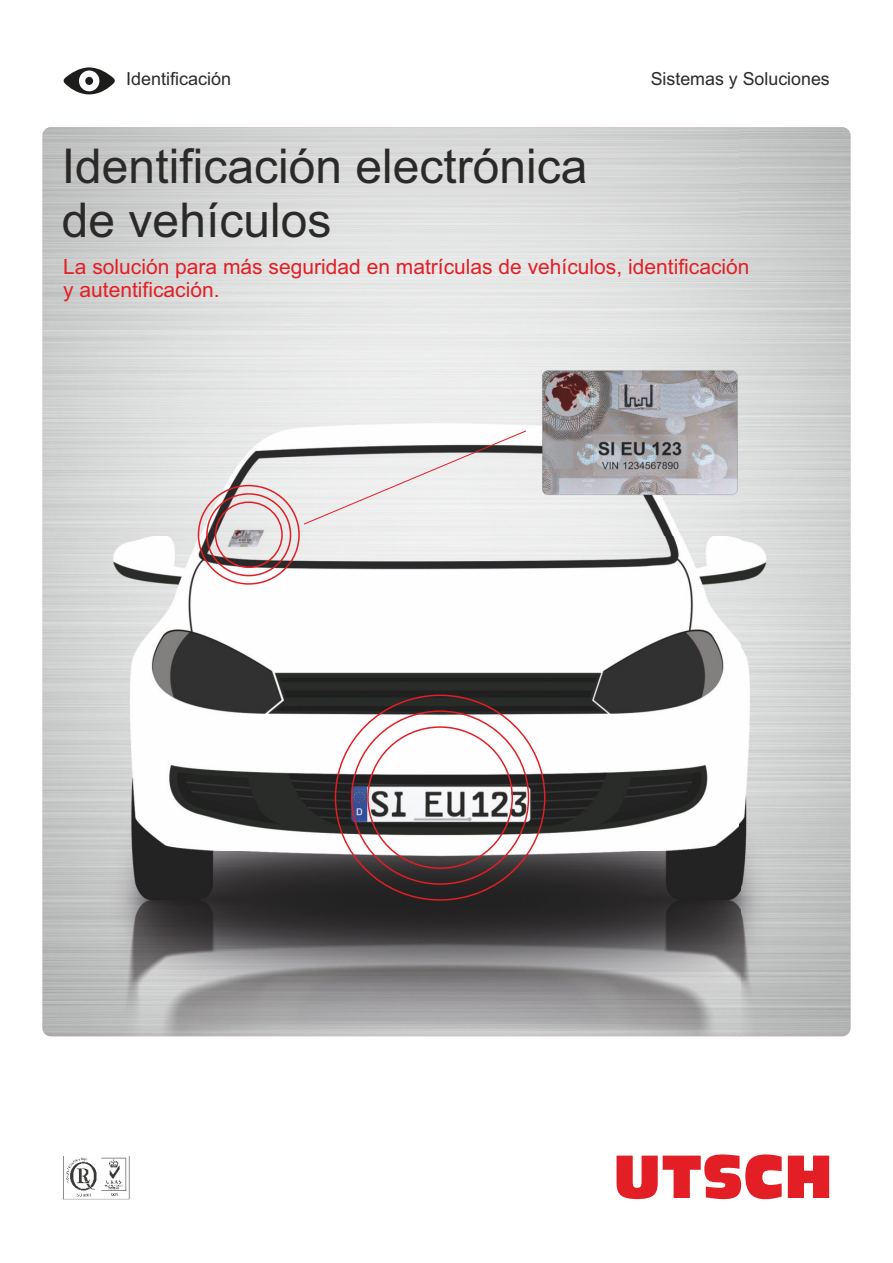
<style>
.page{position:relative;width:893px;height:1263px;background:#fff}
.page>*{position:absolute;margin:0;border:0;box-sizing:border-box;transform-origin:0 0}
.t1{font:48px/53.6px "Arial";color:#2b2a29}
.t2{font:21px/23.4px "Arial";color:#e31e24}
.t3{font:18px "Arial";color:#2b2a29}
</style>
<div class="page">
<img style="left:43px;top:127px;width:807px;height:909px">
<div style="left:198px;top:485px;width:102px;height:100px;border:2px solid #e31e24;border-radius:50%"></div>
<div style="left:206px;top:493px;width:85px;height:83px;border:2px solid #e31e24;border-radius:50%"></div>
<div style="left:215px;top:501px;width:68px;height:67px;border:2px solid #e31e24;border-radius:50%"></div>
<svg style="left:303px;top:430px;width:224px;height:95px"></svg>
<svg style="left:64px;top:67px;width:51px;height:27px"></svg>
<svg style="left:617px;top:1154px;width:212px;height:45px"></svg>
<img style="left:64px;top:1156px;width:66px;height:43px">
<p class="t3" style="left:126px;top:72px;width:107px">Identificación</p>
<p class="t3" style="left:651px;top:72px;width:181px">Sistemas y Soluciones</p>
<h1 class="t1" style="left:62px;top:144px;width:527px">Identificación electrónica de vehículos</h1>
<p class="t2" style="left:63px;top:257px;width:688px">La solución para más seguridad en matrículas de vehículos, identificación y autentificación.</p>
</div>
